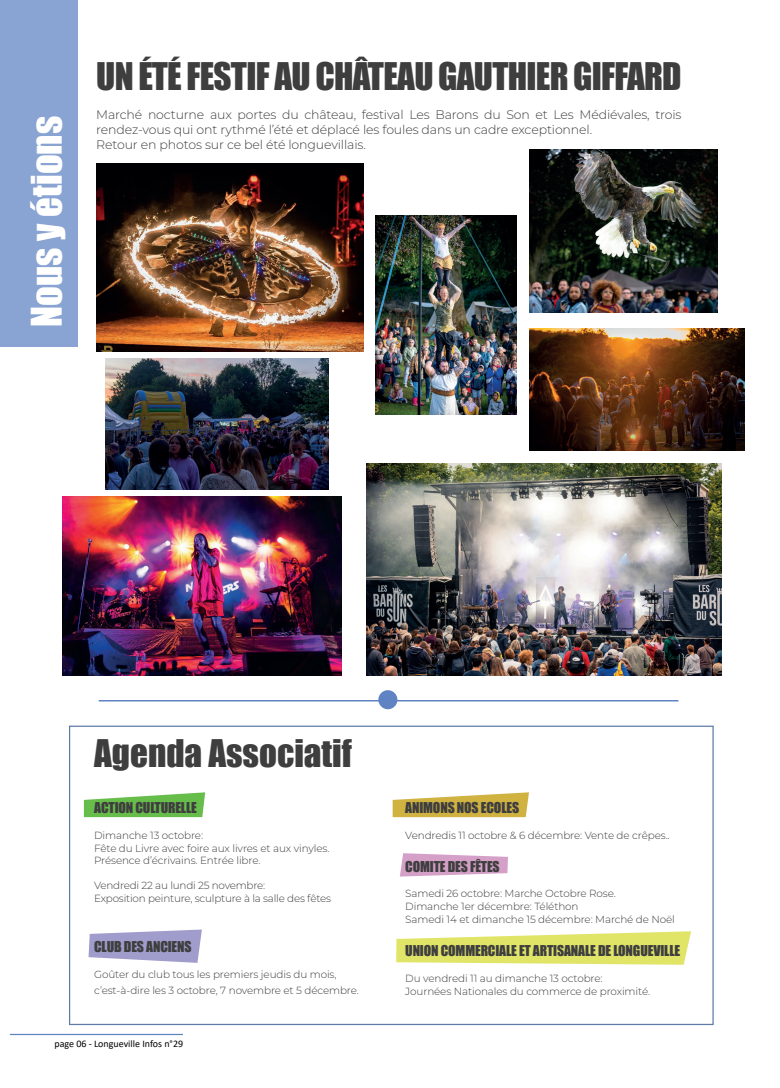
<style>
.page{position:relative;width:780px;height:1088px;background:#fff}
.page>*{position:absolute;margin:0;border:0;box-sizing:border-box;transform-origin:0 0}
.t1{font:38.75px "Impact";color:#fff}
.t2{font:35px "Impact";letter-spacing:-.02em;color:#3e3e3f}
.t3{font:35px "Impact";color:#3e3e3f}
.t4{font:13.75px "Impact";letter-spacing:-.01em;color:#3e3e3f}
.t5{font:300 12.5px/15px "Montserrat";letter-spacing:-.01em;color:#3e3e3f}
.t6{font:300 10.38px/12.5px "Montserrat";letter-spacing:-.01em;color:#3e3e3f}
.t7{font:10px "Calibri";color:#000001}
</style>
<div class="page">
<svg style="left:400px;top:853px;width:108px;height:23px;background:#dbaed0"></svg>
<svg style="left:396px;top:931px;width:295px;height:34px"></svg>
<svg style="left:88px;top:929px;width:114px;height:34px"></svg>
<svg style="left:392px;top:792px;width:137px;height:25px"></svg>
<svg style="left:84px;top:792px;width:121px;height:25px"></svg>
<div style="left:0;top:0;width:78px;height:346px;background:#89a3d2"></div>
<hr style="left:99px;top:700px;width:579px;height:1px;background:#5f83c3">
<div style="left:378px;top:690px;width:19px;height:19px;background:#5f83c3;border-radius:50%"></div>
<img style="left:96px;top:164px;width:267px;height:187px">
<img style="left:529px;top:149px;width:188px;height:164px">
<img style="left:366px;top:464px;width:355px;height:212px">
<img style="left:529px;top:329px;width:215px;height:121px">
<img style="left:63px;top:497px;width:278px;height:179px">
<img style="left:376px;top:216px;width:140px;height:199px">
<img style="left:106px;top:358px;width:222px;height:131px">
<hr style="left:10px;top:1034px;width:173px;height:1px;background:#5f83c3">
<h1 class="t1" style="left:16px;top:327px;width:212px;rotate:-90deg">Nous y étions</h1>
<h2 class="t2" style="left:96px;top:50px;width:587px">UN ÉTÉ FESTIF AU CHÂTEAU GAUTHIER GIFFARD</h2>
<p class="t5" style="left:96px;top:107px;width:587px">Marché nocturne aux portes du château, festival Les Barons du Son et Les Médiévales, trois rendez-vous qui ont rythmé l’été et déplacé les foules dans un cadre exceptionnel.<br>Retour en photos sur ce bel été longuevillais.</p>
<h2 class="t3" style="left:94px;top:726px;width:259px">Agenda Associatif</h2>
<h3 class="t4" style="left:94px;top:797px;width:104px">ACTION CULTURELLE</h3>
<p class="t6" style="left:94px;top:829px;width:237px">Dimanche 13 octobre:<br>Fête du Livre avec foire aux livres et aux vinyles.<br>Présence d’écrivains. Entrée libre.</p>
<p class="t6" style="left:94px;top:879px;width:238px">Vendredi 22 au lundi 25 novembre:<br>Exposition peinture, sculpture à la salle des fêtes</p>
<h3 class="t4" style="left:94px;top:935px;width:99px">CLUB DES ANCIENS</h3>
<p class="t6" style="left:94px;top:965px;width:266px;line-height:16.5px">Goûter du club tous les premiers jeudis du mois, c’est-à-dire les 3 octobre, 7 novembre et 5 décembre.</p>
<h3 class="t4" style="left:405px;top:797px;width:115px">ANIMONS NOS ECOLES</h3>
<p class="t6" style="left:405px;top:829px;width:266px">Vendredis 11 octobre &amp; 6 décembre: Vente de crêpes..</p>
<h3 class="t4" style="left:405px;top:856px;width:96px">COMITE DES FÊTES</h3>
<p class="t6" style="left:405px;top:887px;width:212px">Samedi 26 octobre: Marche Octobre Rose.<br>Dimanche 1er décembre: Téléthon</p>
<p class="t6" style="left:405px;top:913px;width:271px">Samedi 14 et dimanche 15 décembre: Marché de Noël</p>
<h3 class="t4" style="left:405px;top:940px;width:276px">UNION COMMERCIALE ET ARTISANALE DE LONGUEVILLE</h3>
<p class="t6" style="left:405px;top:972px;width:246px">Du vendredi 11 au dimanche 13 octobre:<br>Journées Nationales du commerce de proximité.</p>
<p class="t7" style="left:54px;top:1036px;width:130px">page 06 - Longueville Infos n°29</p>
</div>
